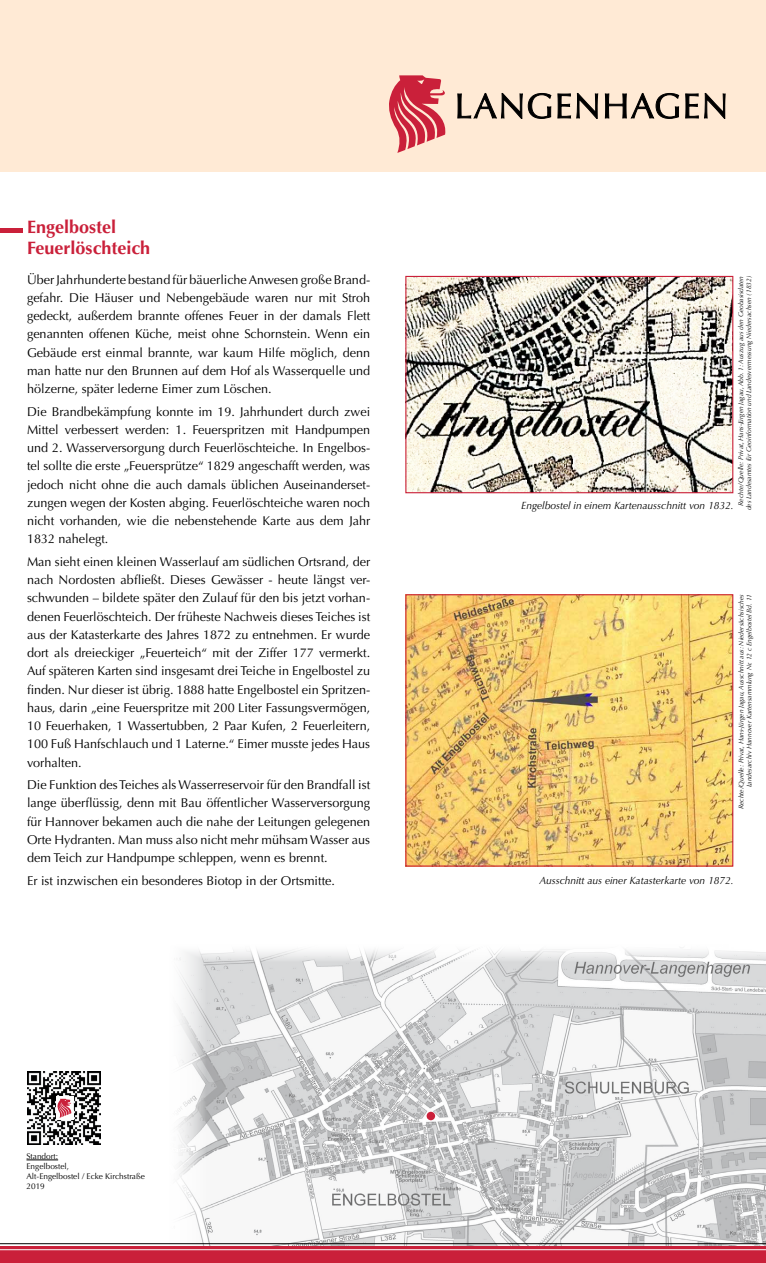
<style>
.page{position:relative;width:766px;height:1263px;background:#fff}
.page>*{position:absolute;margin:0;border:0;box-sizing:border-box;transform-origin:0 0}
.t1{font:700 18px/20.9px "Optima LT Std";color:#ca203a}
.t2{font:12.75px/18.2px "Optima LT Std";color:#000;text-align:justify}
.t3{font:italic 10.5px "Optima LT Std";color:#000}
.t4{font:8.25px/9.9px "Optima LT Std";color:#000}
.t5{font:italic 6.75px/8.1px "Optima LT Std";color:#000;text-align:right}
</style>
<div class="page">
<img style="left:407px;top:278px;width:324px;height:213px">
<div style="left:405px;top:276px;width:328px;height:217px;border:1px solid #ca203a"></div>
<hr style="left:0;top:228px;width:22px;height:4px;background:#ca203a">
<img style="left:164px;top:949px;width:601px;height:297px">
<hr style="left:26px;top:1160px;width:32px;height:1px;background:#000">
<div style="left:0;top:1246px;width:765px;height:17px;background:#ca203a"></div>
<hr style="left:0;top:1249px;width:765px;height:1px;background:#fff">
<hr style="left:0;top:1243px;width:765px;height:1px;background:#000">
<div style="left:0;top:0;width:765px;height:172px;background:#ffead5"></div>
<svg style="left:457px;top:93px;width:65px;height:26px"></svg>
<svg style="left:528px;top:93px;width:23px;height:26px"></svg>
<svg style="left:557px;top:94px;width:13px;height:24px"></svg>
<svg style="left:576px;top:93px;width:21px;height:26px"></svg>
<svg style="left:605px;top:93px;width:73px;height:26px"></svg>
<svg style="left:685px;top:94px;width:13px;height:24px"></svg>
<svg style="left:704px;top:93px;width:21px;height:26px"></svg>
<svg style="left:389px;top:75px;width:57px;height:78px"></svg>
<img style="left:28px;top:1071px;width:73px;height:73px">
<div style="left:56px;top:1096px;width:17px;height:24px;background:#fff"></div>
<svg style="left:57px;top:1099px;width:15px;height:19px"></svg>
<div style="left:426px;top:1112px;width:9px;height:8px;background:#ca203a;border-radius:50%"></div>
<img style="left:407px;top:596px;width:324px;height:269px">
<div style="left:405px;top:594px;width:328px;height:273px;border:1px solid #ca203a"></div>
<h1 class="t1" style="left:27px;top:217px;width:125px">Engelbostel<br>Feuerlöschteich</h1>
<p class="t2" style="left:27px;top:270px;width:344px">Über Jahrhunderte bestand für bäuerliche Anwesen große Brand&shy;gefahr. Die Häuser und Nebengebäude waren nur mit Stroh gedeckt, außerdem brannte offenes Feuer in der damals Flett genannten offenen Küche, meist ohne Schornstein. Wenn ein Gebäude erst einmal brannte, war kaum Hilfe möglich, denn man hatte nur den Brunnen auf dem Hof als Wasserquelle und hölzerne, später lederne Eimer zum Löschen.</p>
<p class="t2" style="left:27px;top:402px;width:344px">Die Brandbekämpfung konnte im 19. Jahrhundert durch zwei Mittel verbessert werden: 1. Feuerspritzen mit Handpumpen und 2. Wasserversorgung durch Feuerlöschteiche. In Engelbos&shy;tel sollte die erste „Feuersprütze“ 1829 angeschafft werden, was jedoch nicht ohne die auch damals üblichen Auseinanderset&shy;zungen wegen der Kosten abging. Feuerlöschteiche waren noch nicht vorhanden, wie die nebenstehende Karte aus dem Jahr 1832 nahelegt.</p>
<p class="t2" style="left:27px;top:553px;width:344px">Man sieht einen kleinen Wasserlauf am südlichen Ortsrand, der nach Nordosten abfließt. Dieses Gewässer - heute längst ver&shy;schwunden – bildete später den Zulauf für den bis jetzt vorhan&shy;denen Feuerlöschteich. Der früheste Nachweis dieses Teiches ist aus der Katasterkarte des Jahres 1872 zu entnehmen. Er wurde dort als dreieckiger „Feuerteich“ mit der Ziffer 177 vermerkt.<br>Auf späteren Karten sind insgesamt drei Teiche in Engelbostel zu finden. Nur dieser ist übrig. 1888 hatte Engelbostel ein Spritzen&shy;haus, darin „eine Feuerspritze mit 200 Liter Fassungsvermögen, 10 Feuerhaken, 1 Wassertubben, 2 Paar Kufen, 2 Feuerleitern, 100 Fuß Hanfschlauch und 1 Laterne.“ Eimer musste jedes Haus vorhalten.</p>
<p class="t2" style="left:27px;top:776px;width:344px">Die Funktion des Teiches als Wasserreservoir für den Brandfall ist lange überflüssig, denn mit Bau öffentlicher Wasserversorgung für Hannover bekamen auch die nahe der Leitungen gelegenen Orte Hydranten. Man muss also nicht mehr mühsam Wasser aus dem Teich zur Handpumpe schleppen, wenn es brennt.</p>
<p class="t2" style="left:27px;top:871px;width:309px">Er ist inzwischen ein besonderes Biotop in der Ortsmitte.</p>
<p class="t4" style="left:26px;top:1151px;width:120px">Standort:<br>Engelbostel,<br>Alt-Engelbostel / Ecke Kirchstraße<br>2019</p>
<p class="t5" style="left:736px;top:510px;width:236px;rotate:-90deg">Rechte/Quelle: Privat, Hans-Jürgen Jagau, Abb. 1: Auszug aus den Geobasisdaten des Landesamtes für Geoinformation und Landesvermessung Niedersachsen (1832)</p>
<p class="t3" style="left:521px;top:500px;width:214px">Engelbostel in einem Kartenausschnitt von 1832.</p>
<p class="t5" style="left:737px;top:809px;width:216px;rotate:-90deg">Rechte/Quelle: Privat, Hans-Jürgen Jagau, Ausschnitt aus: Niedersächsisches<br>Landesarchiv Hannover Kartensammlung Nr. 12 c Engelbostel Bd. 11</p>
<p class="t3" style="left:539px;top:875px;width:195px">Ausschnitt aus einer Katasterkarte von 1872.</p>
</div>
